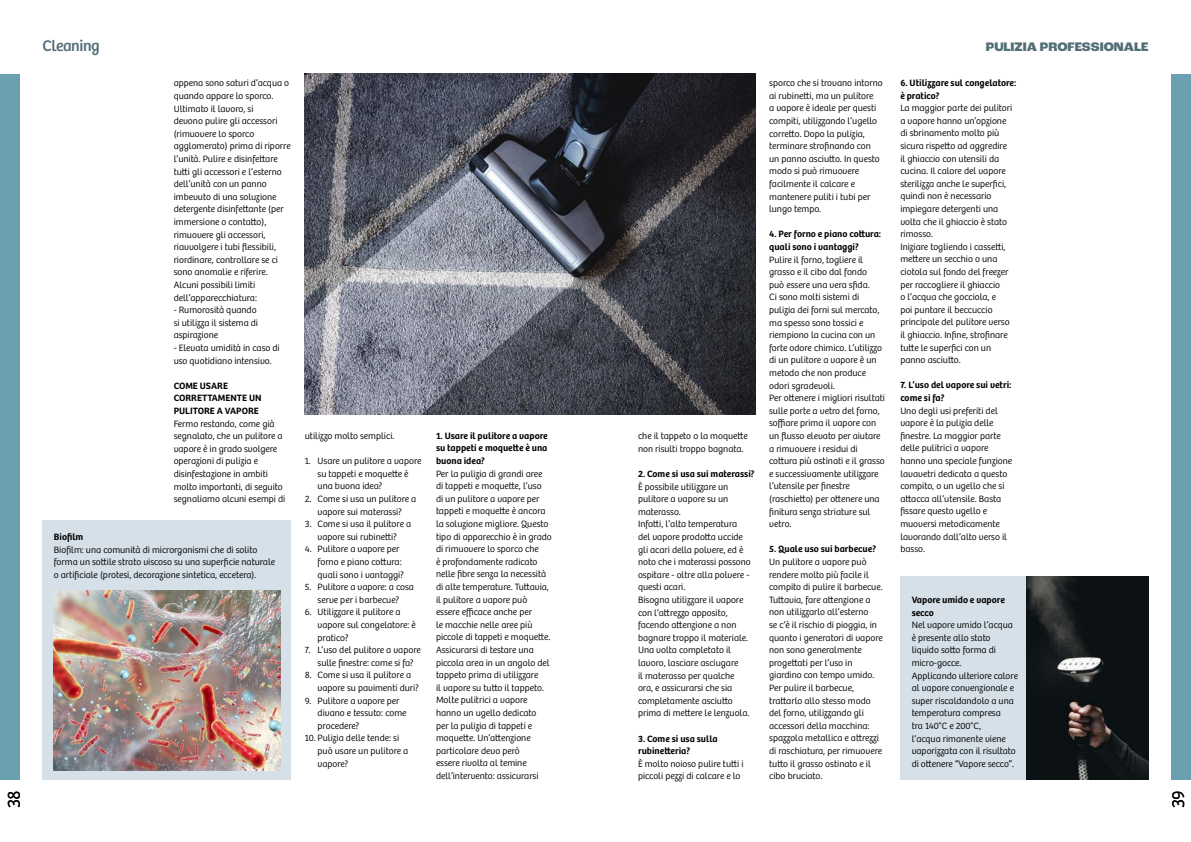
<style>
.page{position:relative;width:1191px;height:842px;background:#fff}
.page>*{position:absolute;margin:0;border:0;box-sizing:border-box;transform-origin:0 0}
.t1{font:300 18px "Bree";color:#000}
.t2{font:16px "Bree";letter-spacing:-.025em;color:#536e77}
.t3{font:800 13px "Roc Grotesk";color:#536e77}
.t4{font:300 9.5px/12.6px "Bree";color:#000}
.t5{font:600 9.5px/12.6px "Bree";color:#000}
</style>
<div class="page">
<div style="left:0;top:74px;width:20px;height:706px;background:#6ba0b0"></div>
<div style="left:1171px;top:74px;width:20px;height:706px;background:#6ba0b0"></div>
<div style="left:900px;top:577px;width:248px;height:203px;background:#d5e0e8"></div>
<div style="left:43px;top:520px;width:248px;height:260px;background:#d5e0e8"></div>
<img style="left:54px;top:590px;width:227px;height:180px">
<img style="left:1026px;top:577px;width:122px;height:202px">
<img style="left:305px;top:74px;width:450px;height:340px">
<h2 class="t2" style="left:43px;top:36px;width:59px">Cleaning</h2>
<p class="t4" style="left:174px;top:77px;width:118px">appena sono saturi d’acqua o quando appare lo sporco.<br>Ultimato il lavoro, si<br>devono pulire gli accessori (rimuovere lo sporco agglomerato) prima di riporre l’unità. Pulire e disinfettare tutti gli accessori e l’esterno dell’unità con un panno imbevuto di una soluzione detergente disinfettante (per immersione o contatto), rimuovere gli accessori, riavvolgere i tubi flessibili, riordinare, controllare se ci sono anomalie e riferire.<br>Alcuni possibili limiti dell’apparecchiatura:</p>
<p class="t4" style="left:174px;top:304px;width:86px">- Rumorosità quando si utilizza il sistema di aspirazione</p>
<p class="t4" style="left:174px;top:342px;width:108px">- Elevata umidità in caso di uso quotidiano intensivo.</p>
<p class="t5" style="left:174px;top:379px;width:89px">COME USARE<br>CORRETTAMENTE UN<br>PULITORE A VAPORE</p>
<p class="t4" style="left:174px;top:417px;width:113px">Fermo restando, come già segnalato, che un pulitore a vapore è in grado svolgere operazioni di pulizia e disinfestazione in ambiti molto importanti, di seguito segnaliamo alcuni esempi di</p>
<p class="t5" style="left:54px;top:531px;width:31px">Biofilm</p>
<p class="t4" style="left:54px;top:543px;width:223px">Biofilm: una comunità di microrganismi che di solito forma un sottile strato viscoso su una superficie naturale o artificiale (protesi, decorazione sintetica, eccetera).</p>
<p class="t4" style="left:305px;top:430px;width:91px">utilizzo molto semplici.</p>
<p class="t4" style="left:317px;top:455px;width:105px;text-indent:-13px">1. Usare un pulitore a vapore su tappeti e moquette è una buona idea?</p>
<p class="t4" style="left:305px;top:493px;width:113px;text-align:center">2. Come si usa un pulitore a vapore sui materassi?</p>
<p class="t4" style="left:305px;top:518px;width:108px;text-align:center">3. Come si usa il pulitore a vapore sui rubinetti?</p>
<p class="t4" style="left:317px;top:543px;width:88px;text-indent:-13px">4. Pulitore a vapore per forno e piano cottura: quali sono i vantaggi?</p>
<p class="t4" style="left:305px;top:581px;width:111px;text-align:center">5. Pulitore a vapore: a cosa serve per i barbecue?</p>
<p class="t4" style="left:317px;top:606px;width:100px;text-indent:-13px">6. Utilizzare il pulitore a vapore sul congelatore: è pratico?</p>
<p class="t4" style="left:317px;top:644px;width:105px;text-indent:-13px">7. L’uso del pulitore a vapore sulle finestre: come si fa?</p>
<p class="t4" style="left:317px;top:669px;width:103px;text-indent:-13px">8. Come si usa il pulitore a vapore su pavimenti duri?</p>
<p class="t4" style="left:317px;top:694px;width:90px;text-indent:-13px">9. Pulitore a vapore per divano e tessuto: come procedere?</p>
<p class="t4" style="left:317px;top:732px;width:92px;text-indent:-13px">10. Pulizia delle tende: si può usare un pulitore a vapore?</p>
<p class="t5" style="left:436px;top:429px;width:113px;text-align:justify">1. Usare il pulitore a vapore su tappeti e moquette è una buona idea?</p>
<p class="t4" style="left:436px;top:467px;width:117px">Per la pulizia di grandi aree di tappeti e moquette, l’uso<br>di un pulitore a vapore per tappeti e moquette è ancora la soluzione migliore. Questo tipo di apparecchio è in grado di rimuovere lo sporco che<br>è profondamente radicato nelle fibre senza la necessità di alte temperature. Tuttavia, il pulitore a vapore può essere efficace anche per<br>le macchie nelle aree più piccole di tappeti e moquette.<br>Assicurarsi di testare una piccola area in un angolo del tappeto prima di utilizzare<br>il vapore su tutto il tappeto.<br>Molte pulitrici a vapore hanno un ugello dedicato<br>per la pulizia di tappeti e moquette. Un’attenzione particolare devo però<br>essere rivolta al temine dell’intervento: assicurarsi</p>
<p class="t4" style="left:638px;top:430px;width:111px">che il tappeto o la moquette non risulti troppo bagnata.</p>
<p class="t5" style="left:638px;top:468px;width:118px">2. Come si usa sui materassi?</p>
<p class="t4" style="left:638px;top:480px;width:114px">È possibile utilizzare un pulitore a vapore su un materasso.<br>Infatti, l’alta temperatura del vapore prodotta uccide gli acari della polvere, ed è noto che i materassi possono ospitare - oltre alla polvere - questi acari.<br>Bisogna utilizzare il vapore con l’attrezzo apposito, facendo attenzione a non bagnare troppo il materiale.<br>Una volta completato il lavoro, lasciare asciugare<br>il materasso per qualche ora, e assicurarsi che sia completamente asciutto prima di mettere le lenzuola.</p>
<p class="t5" style="left:638px;top:732px;width:81px">3. Come si usa sulla rubinetteria?</p>
<p class="t4" style="left:638px;top:757px;width:107px">È molto noioso pulire tutti i piccoli pezzi di calcare e lo</p>
<p class="t4" style="left:769px;top:77px;width:115px">sporco che si trovano intorno ai rubinetti, ma un pulitore<br>a vapore è ideale per questi compiti, utilizzando l’ugello corretto. Dopo la pulizia, terminare strofinando con un panno asciutto. In questo modo si può rimuovere facilmente il calcare e mantenere puliti i tubi per lungo tempo.</p>
<p class="t5" style="left:769px;top:228px;width:113px">4. Per forno e piano cottura: quali sono i vantaggi?</p>
<p class="t4" style="left:769px;top:253px;width:117px">Pulire il forno, togliere il grasso e il cibo dal fondo<br>può essere una vera sfida.<br>Ci sono molti sistemi di pulizia dei forni sul mercato, ma spesso sono tossici e riempiono la cucina con un forte odore chimico. L’utilizzo di un pulitore a vapore è un metodo che non produce odori sgradevoli.<br>Per ottenere i migliori risultati sulle porte a vetro del forno, soffiare prima il vapore con un flusso elevato per aiutare a rimuovere i residui di cottura più ostinati e il grasso e successivamente utilizzare l’utensile per finestre (raschietto) per ottenere una finitura senza striature sul vetro.</p>
<p class="t5" style="left:769px;top:543px;width:108px">5. Quale uso sui barbecue?</p>
<p class="t4" style="left:769px;top:556px;width:115px">Un pulitore a vapore può rendere molto più facile il compito di pulire il barbecue.<br>Tuttavia, fare attenzione a non utilizzarlo all’esterno<br>se c’è il rischio di pioggia, in quanto i generatori di vapore non sono generalmente progettati per l’uso in giardino con tempo umido.<br>Per pulire il barbecue, trattarlo allo stesso modo del forno, utilizzando gli accessori della macchina: spazzola metallica e attrezzi di raschiatura, per rimuovere tutto il grasso ostinato e il cibo bruciato.</p>
<h3 class="t3" style="left:985px;top:39px;width:164px">PULIZIA PROFESSIONALE</h3>
<p class="t5" style="left:900px;top:77px;width:117px">6. Utilizzare sul congelatore: è pratico?</p>
<p class="t4" style="left:900px;top:102px;width:113px">La maggior parte dei pulitori a vapore hanno un’opzione di sbrinamento molto più sicura rispetto ad aggredire il ghiaccio con utensili da cucina. Il calore del vapore sterilizza anche le superfici, quindi non è necessario impiegare detergenti una volta che il ghiaccio è stato rimosso.<br>Iniziare togliendo i cassetti, mettere un secchio o una ciotola sul fondo del freezer per raccogliere il ghiaccio<br>o l’acqua che gocciola, e<br>poi puntare il beccuccio principale del pulitore verso il ghiaccio. Infine, strofinare tutte le superfici con un panno asciutto.</p>
<p class="t5" style="left:900px;top:379px;width:113px">7. L’uso del vapore sui vetri: come si fa?</p>
<p class="t4" style="left:900px;top:404px;width:113px">Uno degli usi preferiti del vapore è la pulizia delle finestre. La maggior parte delle pulitrici a vapore hanno una speciale funzione lavavetri dedicata a questo compito, o un ugello che si attacca all’utensile. Basta fissare questo ugello e muoversi metodicamente lavorando dall’alto verso il basso.</p>
<p class="t5" style="left:911px;top:594px;width:95px">Vapore umido e vapore secco</p>
<p class="t4" style="left:911px;top:619px;width:108px">Nel vapore umido l’acqua è presente allo stato liquido sotto forma di micro-gocce.<br>Applicando ulteriore calore al vapore convenzionale e super riscaldandolo a una temperatura compresa<br>tra 140°C e 200°C,<br>l’acqua rimanente viene vaporizzata con il risultato di ottenere “Vapore secco”.</p>
<h1 class="t1" style="left:4px;top:808px;width:19px;rotate:-90deg">38</h1>
<h1 class="t1" style="left:1167px;top:808px;width:19px;rotate:-90deg">39</h1>
</div>
